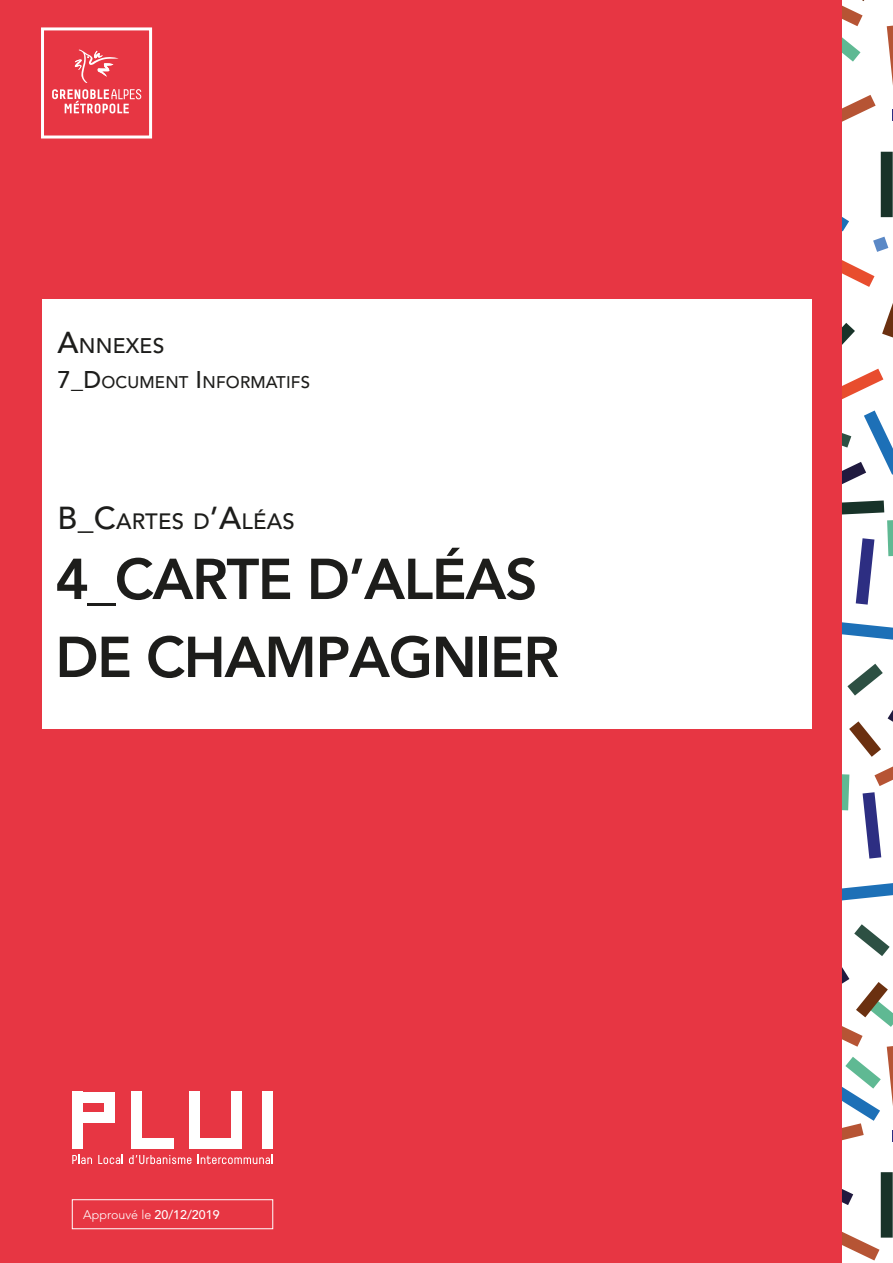
<style>
.page{position:relative;width:893px;height:1263px;background:#fff}
.page>*{position:absolute;margin:0;border:0;box-sizing:border-box;transform-origin:0 0}
.t1{font:800 57px/78px "Avenir LT Std";letter-spacing:-.025em;color:#1d1d1b}
.t2{font:500 22.05px "Avenir LT Std";letter-spacing:.01em;color:#1d1d1b}
.t3{font:500 21px "Avenir LT Std";letter-spacing:.01em;color:#1d1d1b}
.t4{font:500 16.8px "Avenir LT Std";letter-spacing:.01em;color:#1d1d1b}
.t5{font:300 12.45px "Avenir LT Std";color:#fff}
.s1{font-size:30px}
.s2{font-size:24px}
.s3{font-size:31.5px}
.s4{font-weight:500}
</style>
<div class="page">
<div style="left:0;top:0;width:842px;height:1263px;background:#e73643"></div>
<div style="left:43px;top:300px;width:769px;height:429px;background:#fff"></div>
<svg style="left:842px;top:0;width:22px;height:26px"></svg>
<svg style="left:842px;top:369px;width:41px;height:30px"></svg>
<svg style="left:882px;top:303px;width:11px;height:34px"></svg>
<div style="left:881px;top:152px;width:12px;height:65px;background:#183329"></div>
<svg style="left:892px;top:109px;width:1px;height:12px"></svg>
<svg style="left:873px;top:237px;width:15px;height:15px"></svg>
<svg style="left:887px;top:26px;width:6px;height:59px"></svg>
<svg style="left:842px;top:37px;width:18px;height:25px"></svg>
<svg style="left:842px;top:95px;width:34px;height:27px"></svg>
<svg style="left:842px;top:323px;width:13px;height:22px"></svg>
<svg style="left:842px;top:260px;width:32px;height:27px"></svg>
<svg style="left:842px;top:217px;width:7px;height:14px"></svg>
<div style="left:881px;top:1172px;width:12px;height:65px;background:#183329"></div>
<svg style="left:874px;top:766px;width:19px;height:20px"></svg>
<svg style="left:842px;top:410px;width:51px;height:74px"></svg>
<svg style="left:842px;top:500px;width:42px;height:14px"></svg>
<svg style="left:888px;top:710px;width:5px;height:12px"></svg>
<svg style="left:887px;top:520px;width:6px;height:36px"></svg>
<svg style="left:856px;top:538px;width:18px;height:67px"></svg>
<svg style="left:847px;top:664px;width:36px;height:31px"></svg>
<svg style="left:849px;top:721px;width:32px;height:36px"></svg>
<svg style="left:842px;top:622px;width:51px;height:18px"></svg>
<svg style="left:842px;top:774px;width:7px;height:36px"></svg>
<svg style="left:863px;top:792px;width:18px;height:66px"></svg>
<svg style="left:854px;top:924px;width:36px;height:32px"></svg>
<svg style="left:842px;top:883px;width:51px;height:17px"></svg>
<svg style="left:842px;top:1232px;width:37px;height:28px"></svg>
<svg style="left:842px;top:1189px;width:11px;height:16px"></svg>
<svg style="left:842px;top:967px;width:51px;height:175px"></svg>
<div style="left:41px;top:27px;width:111px;height:111px;border:3px solid #fff"></div>
<svg style="left:75px;top:49px;width:44px;height:34px"></svg>
<svg style="left:52px;top:89px;width:89px;height:24px"></svg>
<div style="left:72px;top:1092px;width:11px;height:57px;background:#fff"></div>
<div style="left:104px;top:1102px;width:11px;height:11px;background:#fff"></div>
<div style="left:83px;top:1092px;width:32px;height:10px;background:#fff"></div>
<div style="left:83px;top:1113px;width:32px;height:10px;background:#fff"></div>
<div style="left:189px;top:1092px;width:10px;height:57px;background:#fff"></div>
<div style="left:231px;top:1092px;width:11px;height:57px;background:#fff"></div>
<div style="left:199px;top:1138px;width:32px;height:11px;background:#fff"></div>
<div style="left:131px;top:1092px;width:11px;height:57px;background:#fff"></div>
<div style="left:262px;top:1092px;width:11px;height:57px;background:#fff"></div>
<div style="left:142px;top:1138px;width:32px;height:11px;background:#fff"></div>
<svg style="left:72px;top:1155px;width:20px;height:9px"></svg>
<svg style="left:98px;top:1155px;width:25px;height:9px"></svg>
<svg style="left:129px;top:1155px;width:62px;height:9px"></svg>
<svg style="left:198px;top:1155px;width:75px;height:9px"></svg>
<div style="left:72px;top:1199px;width:201px;height:30px;border:1px solid #fff"></div>
<hr style="left:46px;top:275px;width:163px;height:1px;background:#1d1d1b">
<p class="t3" style="left:58px;top:333px;width:108px"><span class="s1">A</span>NNEXES</p>
<p class="t4" style="left:58px;top:372px;width:254px"><span class="s2">7_D</span>OCUMENT <span class="s2">I</span>NFORMATIFS</p>
<p class="t2" style="left:58px;top:509px;width:239px"><span class="s3">B_C</span>ARTES D<span class="s3">’A</span>LÉAS</p>
<p class="t1" style="left:55px;top:540px;width:505px">4_CARTE D’ALÉAS<br>DE CHAMPAGNIER</p>
<p class="t5" style="left:83px;top:1207px;width:138px">Approuvé le <span class="s4">20/12/2019</span></p>
</div>
